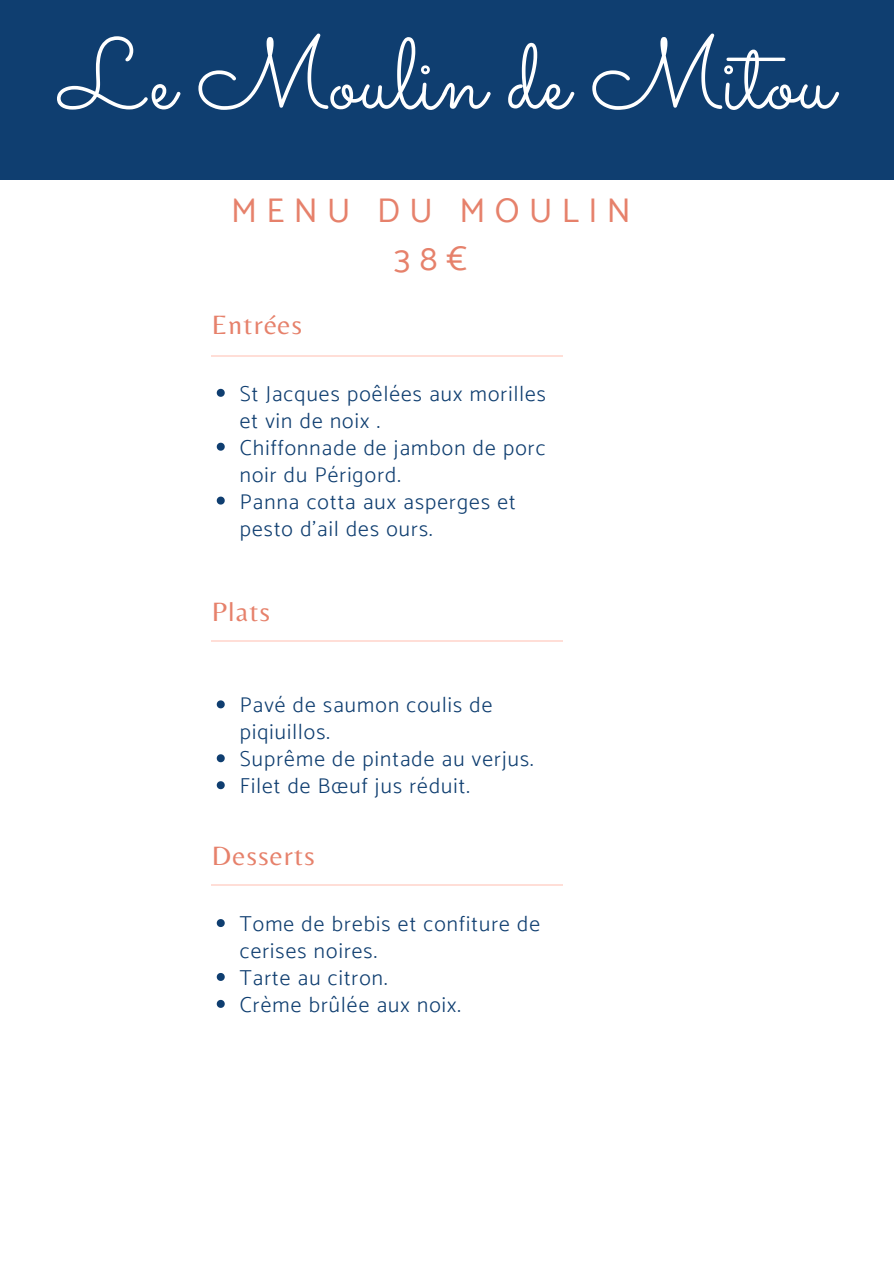
<style>
.page{position:relative;width:894px;height:1264px;background:#fff}
.page>*{position:absolute;margin:0;border:0;box-sizing:border-box;transform-origin:0 0}
.t1{font:99.45px "Sacramento";color:#fff}
.t2{font:34.05px/47.2px "Catamaran";letter-spacing:.275em;color:#e6816b;text-align:center}
.t3{font:27.6px "Belleza";letter-spacing:.045em;color:#e6816b}
.t4{font:300 21.6px/27px "Catamaran";letter-spacing:.055em;color:#0f3e70}
</style>
<div class="page">
<div style="left:0;top:0;width:893px;height:1263px;background:#0f3e70"></div>
<div style="left:0;top:181px;width:893px;height:1082px;background:#fff"></div>
<svg style="left:217px;top:389px;width:8px;height:8px"></svg>
<svg style="left:217px;top:443px;width:8px;height:7px"></svg>
<svg style="left:217px;top:496px;width:8px;height:8px"></svg>
<svg style="left:217px;top:700px;width:8px;height:8px"></svg>
<svg style="left:217px;top:754px;width:8px;height:8px"></svg>
<svg style="left:217px;top:781px;width:8px;height:8px"></svg>
<hr style="left:212px;top:355px;width:351px;height:2px;background:#ffded7">
<hr style="left:212px;top:640px;width:351px;height:1px;background:#ffded7">
<hr style="left:212px;top:884px;width:351px;height:1px;background:#ffded7">
<svg style="left:217px;top:919px;width:8px;height:8px"></svg>
<svg style="left:217px;top:973px;width:8px;height:7px"></svg>
<svg style="left:217px;top:999px;width:8px;height:8px"></svg>
<h1 class="t1" style="left:60px;top:15px;width:775px">Le Moulin de Mitou</h1>
<h2 class="t2" style="left:231px;top:187px;width:401px">MENU DU MOULIN<br>38€</h2>
<h3 class="t3" style="left:212px;top:308px;width:92px">Entrées</h3>
<p class="t4" style="left:240px;top:380px;width:307px">St Jacques poêlées aux morilles et vin de noix .</p>
<h3 class="t4" style="left:240px;top:434px;width:307px">Chiffonnade de jambon de porc noir du Périgord.</h3>
<p class="t4" style="left:240px;top:487px;width:277px">Panna cotta aux asperges et pesto d’ail des ours.</p>
<p class="t3" style="left:212px;top:595px;width:60px">Plats</p>
<p class="t4" style="left:240px;top:691px;width:254px">Pavé de saumon coulis de piqiuillos.</p>
<p class="t4" style="left:240px;top:745px;width:295px">Suprême de pintade au verjus.</p>
<h3 class="t4" style="left:240px;top:772px;width:231px">Filet de Bœuf jus réduit.</h3>
<p class="t3" style="left:212px;top:839px;width:104px">Desserts</p>
<p class="t4" style="left:240px;top:910px;width:302px">Tome de brebis et confiture de cerises noires.</p>
<p class="t4" style="left:240px;top:963px;width:149px">Tarte au citron.</p>
<p class="t4" style="left:240px;top:990px;width:223px">Crème brûlée aux noix.</p>
</div>
